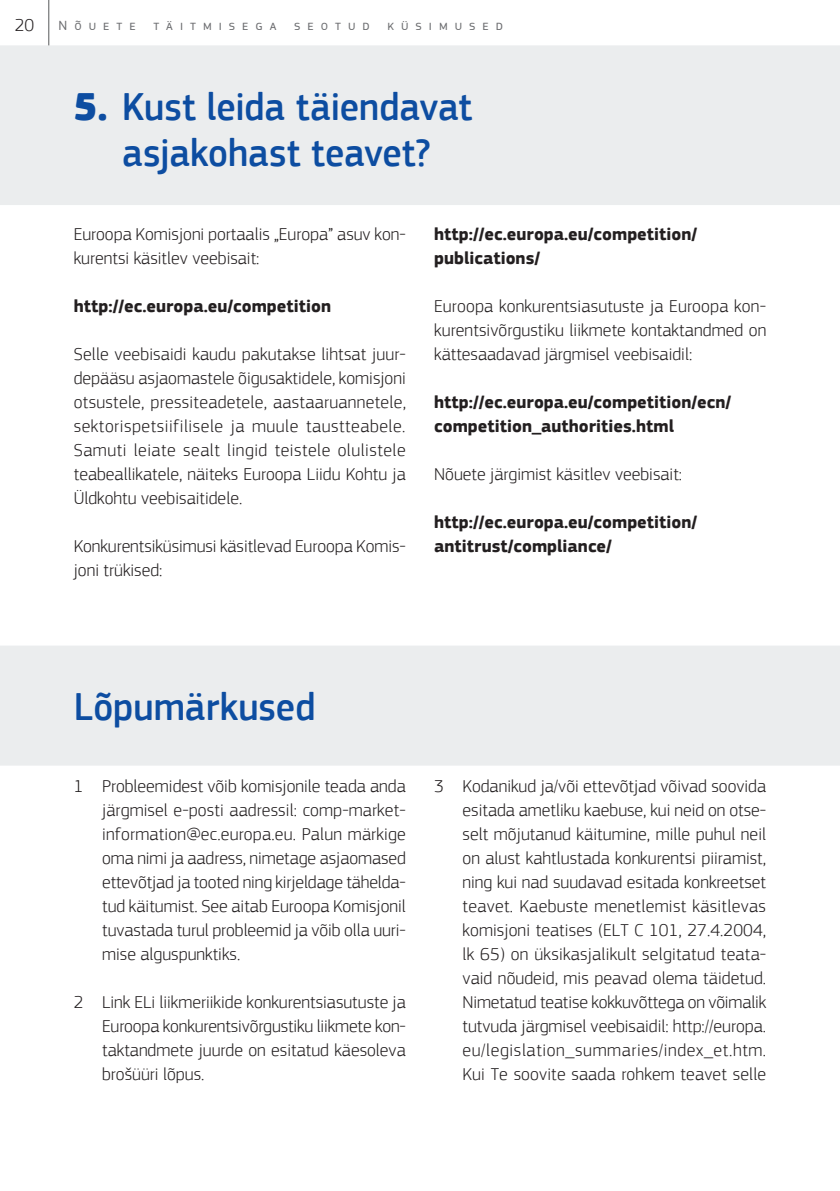
<style>
.page{position:relative;width:840px;height:1191px;background:#fff}
.page>*{position:absolute;margin:0;border:0;box-sizing:border-box;transform-origin:0 0}
.T01{font:500 40px/46px "PF Square Sans Pro";letter-spacing:-.005em;color:#0d4da1;text-align:center;scale:.95 1}
.T01_foreword{font:500 40px "PF Square Sans Pro";letter-spacing:.005em;color:#0d4da1;scale:.95 1}
._00_body___AV{font:300 18px/24px "PF Square Sans Pro";color:#231f20;text-align:justify}
._00_body___AV-2{font:700 18px/24px "PF Square Sans Pro";color:#231f20}
.t1{font:14px "PF Square Sans Pro";letter-spacing:.5em;color:#6c6d70}
.s1{font-weight:900}
</style>
<div class="page">
<hr style="left:48px;top:0;width:1px;height:48px;background:#57585a">
<div style="left:0;top:45px;width:839px;height:120px;background:#ebedee"></div>
<div style="left:0;top:115px;width:839px;height:90px;background:#ebedee"></div>
<div style="left:0;top:645px;width:839px;height:120px;background:#ebedee"></div>
<p class="_00_body___AV" style="left:15px;top:13px;width:21px">20</p>
<p class="t1" style="left:59px;top:18px;width:78px">Nõuete</p>
<p class="t1" style="left:153px;top:18px;width:124px">täitmisega</p>
<p class="t1" style="left:294px;top:18px;width:77px">seotud</p>
<p class="t1" style="left:387px;top:18px;width:117px">küsimused</p>
<p class="T01" style="left:74px;top:85px;width:420px"><span class="s1">5.</span> Kust leida täiendavat asjakohast teavet?</p>
<p class="_00_body___AV" style="left:74px;top:222px;width:333px">Euroopa Komisjoni portaalis „Europa” asuv kon&shy;kurentsi käsitlev veebisait:</p>
<p class="_00_body___AV-2" style="left:74px;top:295px;width:259px">http://ec.europa.eu/competition</p>
<p class="_00_body___AV" style="left:74px;top:342px;width:333px">Selle veebisaidi kaudu pakutakse lihtsat juur&shy;depääsu asjaomastele õigusaktidele, komisjoni otsustele, pressiteadetele, aastaaruannetele, sektorispetsiifilisele ja muule taustteabele.<br>Samuti leiate sealt lingid teistele olulistele teabeallikatele, näiteks Euroopa Liidu Kohtu ja Üldkohtu veebisaitidele.</p>
<p class="_00_body___AV" style="left:74px;top:534px;width:333px">Konkurentsiküsimusi käsitlevad Euroopa Komis&shy;joni trükised:</p>
<p class="_00_body___AV-2" style="left:434px;top:223px;width:264px">http://ec.europa.eu/competition/ publications/</p>
<p class="_00_body___AV" style="left:434px;top:294px;width:333px">Euroopa konkurentsiasutuste ja Euroopa kon&shy;kurentsivõrgustiku liikmete kontaktandmed on kättesaadavad järgmisel veebisaidil:</p>
<p class="_00_body___AV-2" style="left:434px;top:391px;width:298px">http://ec.europa.eu/competition/ecn/ competition_authorities.html</p>
<p class="_00_body___AV" style="left:434px;top:462px;width:249px">Nõuete järgimist käsitlev veebisait:</p>
<p class="_00_body___AV-2" style="left:434px;top:511px;width:264px">http://ec.europa.eu/competition/ antitrust/compliance/</p>
<p class="T01_foreword" style="left:74px;top:683px;width:256px">Lõpumärkused</p>
<p class="_00_body___AV" style="left:102px;top:774px;width:305px;text-indent:-28px">1 Probleemidest võib komisjonile teada anda järgmisel e-posti aadressil: comp-market&shy;information@ec.europa.eu. Palun märkige oma nimi ja aadress, nimetage asjaomased ettevõtjad ja tooted ning kirjeldage tähelda&shy;tud käitumist. See aitab Euroopa Komisjonil tuvastada turul probleemid ja võib olla uuri&shy;mise alguspunktiks.</p>
<p class="_00_body___AV" style="left:102px;top:990px;width:305px;text-indent:-28px">2 Link ELi liikmeriikide konkurentsiasutuste ja Euroopa konkurentsivõrgustiku liikmete kon&shy;taktandmete juurde on esitatud käesoleva brošüüri lõpus.</p>
<p class="_00_body___AV" style="left:462px;top:774px;width:305px;text-indent:-28px">3 Kodanikud ja/või ettevõtjad võivad soovida esitada ametliku kaebuse, kui neid on otse&shy;selt mõjutanud käitumine, mille puhul neil on alust kahtlustada konkurentsi piiramist, ning kui nad suudavad esitada konkreetset teavet. Kaebuste menetlemist käsitlevas komisjoni teatises (ELT C 101, 27.4.2004, lk 65) on üksikasjalikult selgitatud teata&shy;vaid nõudeid, mis peavad olema täidetud.<br>Nimetatud teatise kokkuvõttega on võimalik tutvuda järgmisel veebisaidil: http://europa. eu/legislation_summaries/index_et.htm.<br>Kui Te soovite saada rohkem teavet selle</p>
</div>
